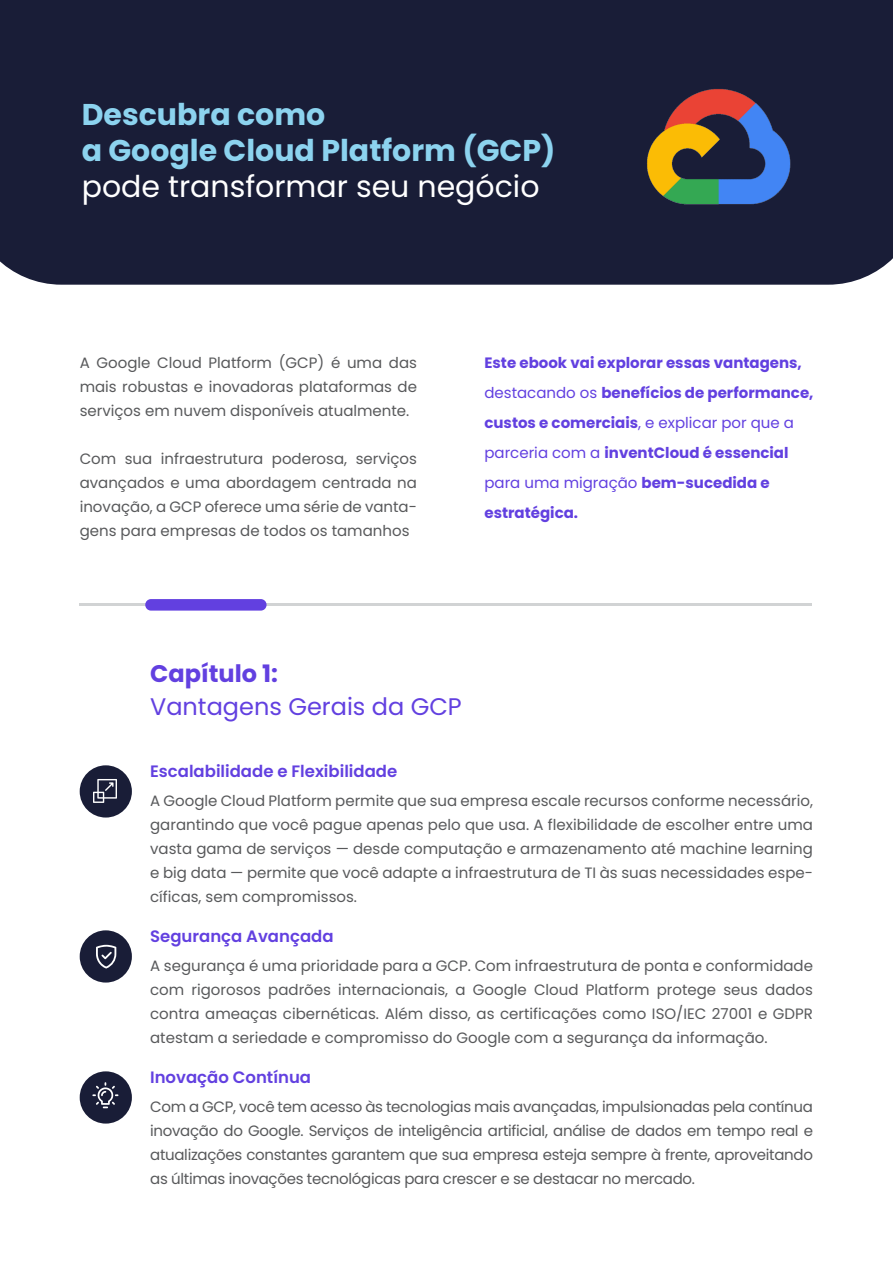
<style>
.page{position:relative;width:893px;height:1263px;background:#fff}
.page>*{position:absolute;margin:0;border:0;box-sizing:border-box;transform-origin:0 0}
.t1{font:700 30px/36px "Poppins";color:#8cd3ef}
.t2{font:30px "Poppins";color:#fff}
.t3{font:24px "Poppins";color:#6240e0}
.t4{font:700 24px "Poppins";color:#6240e0}
.t5{font:600 16.5px "Poppins";color:#6240e0}
.t6{font:15px/24px "Poppins";color:#58595b;text-align:justify}
.t7{font:700 15px/30px "Poppins";color:#6240e0}
.s1{font-weight:400}
</style>
<div class="page">
<hr style="left:80px;top:604px;width:732px;height:2px;background:#d1d3d4">
<div style="left:145px;top:599px;width:122px;height:12px;background:#6240e0;border-radius:6px"></div>
<div style="left:80px;top:765px;width:52px;height:52px;background:#191d37;border-radius:50%"></div>
<div style="left:0;top:0;width:893px;height:285px;background:#191d37"></div>
<div style="left:80px;top:930px;width:52px;height:52px;background:#191d37;border-radius:50%"></div>
<div style="left:80px;top:1071px;width:52px;height:52px;background:#191d37;border-radius:50%"></div>
<img style="left:644px;top:73px;width:150px;height:156px">
<svg style="left:93px;top:779px;width:24px;height:24px"></svg>
<svg style="left:96px;top:945px;width:20px;height:23px"></svg>
<svg style="left:92px;top:1082px;width:26px;height:26px"></svg>
<h1 class="t1" style="left:82px;top:96px;width:475px">Descubra como<br>a Google Cloud Platform (GCP)</h1>
<h1 class="t2" style="left:82px;top:169px;width:459px">pode transformar seu negócio</h1>
<p class="t6" style="left:80px;top:351px;width:339px">A Google Cloud Platform (GCP) é uma das mais robustas e inovadoras plataformas de serviços em nuvem disponíveis atualmente.</p>
<p class="t6" style="left:80px;top:447px;width:339px">Com sua infraestrutura poderosa, serviços avançados e uma abordagem centrada na inovação, a GCP oferece uma série de vanta&shy;gens para empresas de todos os tamanhos</p>
<p class="t7" style="left:484px;top:348px;width:331px">Este ebook vai explorar essas vantagens, <span class="s1">destacando os</span> benefícios de performance, custos e comerciais<span class="s1">, e explicar por que a parceria com a</span> inventCloud é essencial <span class="s1">para uma migração</span> bem-sucedida e estratégica.</p>
<h2 class="t4" style="left:150px;top:660px;width:129px">Capítulo 1:</h2>
<h2 class="t3" style="left:150px;top:693px;width:313px">Vantagens Gerais da GCP</h2>
<p class="t5" style="left:150px;top:761px;width:249px">Escalabilidade e Flexibilidade</p>
<p class="t6" style="left:150px;top:789px;width:664px">A Google Cloud Platform permite que sua empresa escale recursos conforme necessário, garantindo que você pague apenas pelo que usa. A flexibilidade de escolher entre uma vasta gama de serviços — desde computação e armazenamento até machine learning e big data — permite que você adapte a infraestrutura de TI às suas necessidades espe&shy;cíficas, sem compromissos.</p>
<p class="t5" style="left:150px;top:926px;width:185px">Segurança Avançada</p>
<p class="t6" style="left:150px;top:954px;width:664px">A segurança é uma prioridade para a GCP. Com infraestrutura de ponta e conformidade com rigorosos padrões internacionais, a Google Cloud Platform protege seus dados contra ameaças cibernéticas. Além disso, as certificações como ISO/IEC 27001 e GDPR atestam a seriedade e compromisso do Google com a segurança da informação.</p>
<p class="t5" style="left:150px;top:1067px;width:162px">Inovação Contínua</p>
<p class="t6" style="left:150px;top:1095px;width:664px">Com a GCP, você tem acesso às tecnologias mais avançadas, impulsionadas pela contínua inovação do Google. Serviços de inteligência artificial, análise de dados em tempo real e atualizações constantes garantem que sua empresa esteja sempre à frente, aproveitando as últimas inovações tecnológicas para crescer e se destacar no mercado.</p>
</div>
